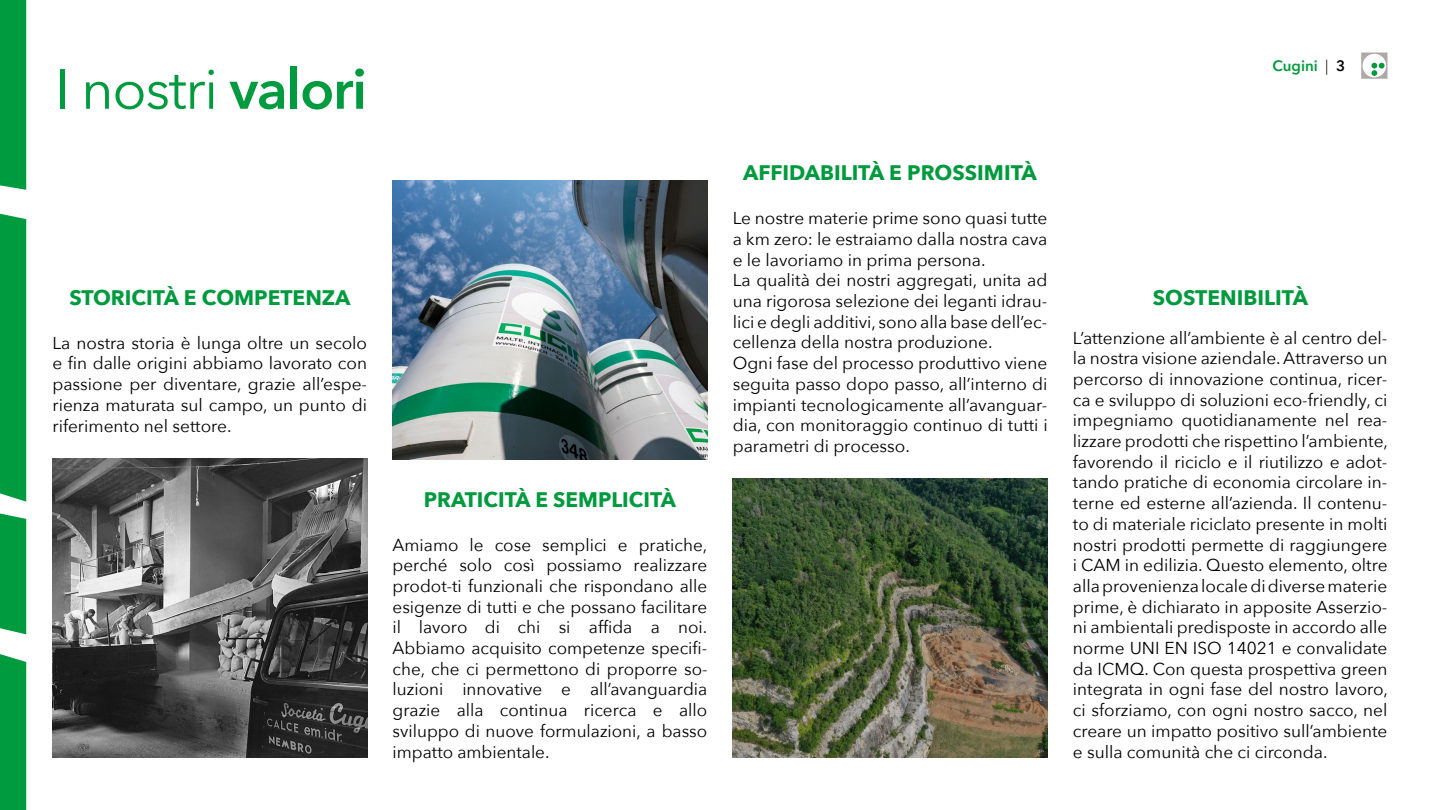
<style>
.page{position:relative;width:1440px;height:810px;background:#fff}
.page>*{position:absolute;margin:0;border:0;box-sizing:border-box;transform-origin:0 0}
.t1{font:56.25px "Avenir Next";letter-spacing:-.025em;color:#009b3e}
.t2{font:700 21px "Avenir Next";color:#009a3e}
.t3{font:17.25px/20.7px "Avenir Next";color:#000;text-align:justify}
.t4{font:600 15px "Avenir Next World";color:#009a3e}
.s1{font-weight:600}
.s2{font-weight:300;color:#000}
.s3{color:#000}
</style>
<div class="page">
<img style="left:393px;top:180px;width:314px;height:279px">
<div style="left:0;top:654px;width:26px;height:156px;background:#009b3e"></div>
<div style="left:0;top:0;width:26px;height:190px;background:#009b3e"></div>
<div style="left:0;top:513px;width:26px;height:121px;background:#009b3e"></div>
<div style="left:0;top:214px;width:26px;height:288px;background:#009b3e"></div>
<svg style="left:1361px;top:52px;width:27px;height:27px"></svg>
<img style="left:52px;top:458px;width:315px;height:299px">
<img style="left:733px;top:478px;width:314px;height:280px">
<h1 class="t1" style="left:55px;top:42px;width:313px">I nostri <span class="s1">valori</span></h1>
<p class="t4" style="left:1272px;top:57px;width:74px">Cugini <span class="s2">|</span> <span class="s3">3</span></p>
<p class="t2" style="left:743px;top:155px;width:295px">AFFIDABILITÀ E PROSSIMITÀ</p>
<p class="t3" style="left:733px;top:207px;width:317px;text-align:left">Le nostre materie prime sono quasi tutte a km zero: le estraiamo dalla nostra cava e le lavoriamo in prima persona.<br>La qualità dei nostri aggregati, unita ad una rigorosa selezione dei leganti idrau&shy;lici e degli additivi, sono alla base dell’ec&shy;cellenza della nostra produzione.<br>Ogni fase del processo produttivo viene seguita passo dopo passo, all’interno di impianti tecnologicamente all’avanguar&shy;dia, con monitoraggio continuo di tutti i parametri di processo.</p>
<p class="t2" style="left:69px;top:279px;width:283px">STORICITÀ E COMPETENZA</p>
<p class="t2" style="left:1153px;top:279px;width:157px">SOSTENIBILITÀ</p>
<p class="t3" style="left:1073px;top:326px;width:317px">L’attenzione all’ambiente è al centro del&shy;la nostra visione aziendale. Attraverso un percorso di innovazione continua, ricer&shy;ca e sviluppo di soluzioni eco-friendly, ci impegniamo quotidianamente nel rea&shy;lizzare prodotti che rispettino l’ambiente, favorendo il riciclo e il riutilizzo e adot&shy;tando pratiche di economia circolare in&shy;terne ed esterne all’azienda. Il contenu&shy;to di materiale riciclato presente in molti nostri prodotti permette di raggiungere i CAM in edilizia. Questo elemento, oltre alla provenienza locale di diverse materie prime, è dichiarato in apposite Asserzio&shy;ni ambientali predisposte in accordo alle norme UNI EN ISO 14021 e convalidate da ICMQ. Con questa prospettiva green integrata in ogni fase del nostro lavoro, ci sforziamo, con ogni nostro sacco, nel creare un impatto positivo sull’ambiente e sulla comunità che ci circonda.</p>
<p class="t3" style="left:52px;top:332px;width:316px">La nostra storia è lunga oltre un secolo e fin dalle origini abbiamo lavorato con passione per diventare, grazie all’espe&shy;rienza maturata sul campo, un punto di riferimento nel settore.</p>
<p class="t2" style="left:424px;top:481px;width:254px">PRATICITÀ E SEMPLICITÀ</p>
<p class="t3" style="left:393px;top:533px;width:316px">Amiamo le cose semplici e pratiche, perché solo così possiamo realizzare prodot-ti funzionali che rispondano alle esigenze di tutti e che possano facilitare il lavoro di chi si affida a noi.<br>Abbiamo acquisito competenze specifi&shy;che, che ci permettono di proporre so&shy;luzioni innovative e all’avanguardia grazie alla continua ricerca e allo sviluppo di nuove formulazioni, a basso impatto ambientale.</p>
</div>
